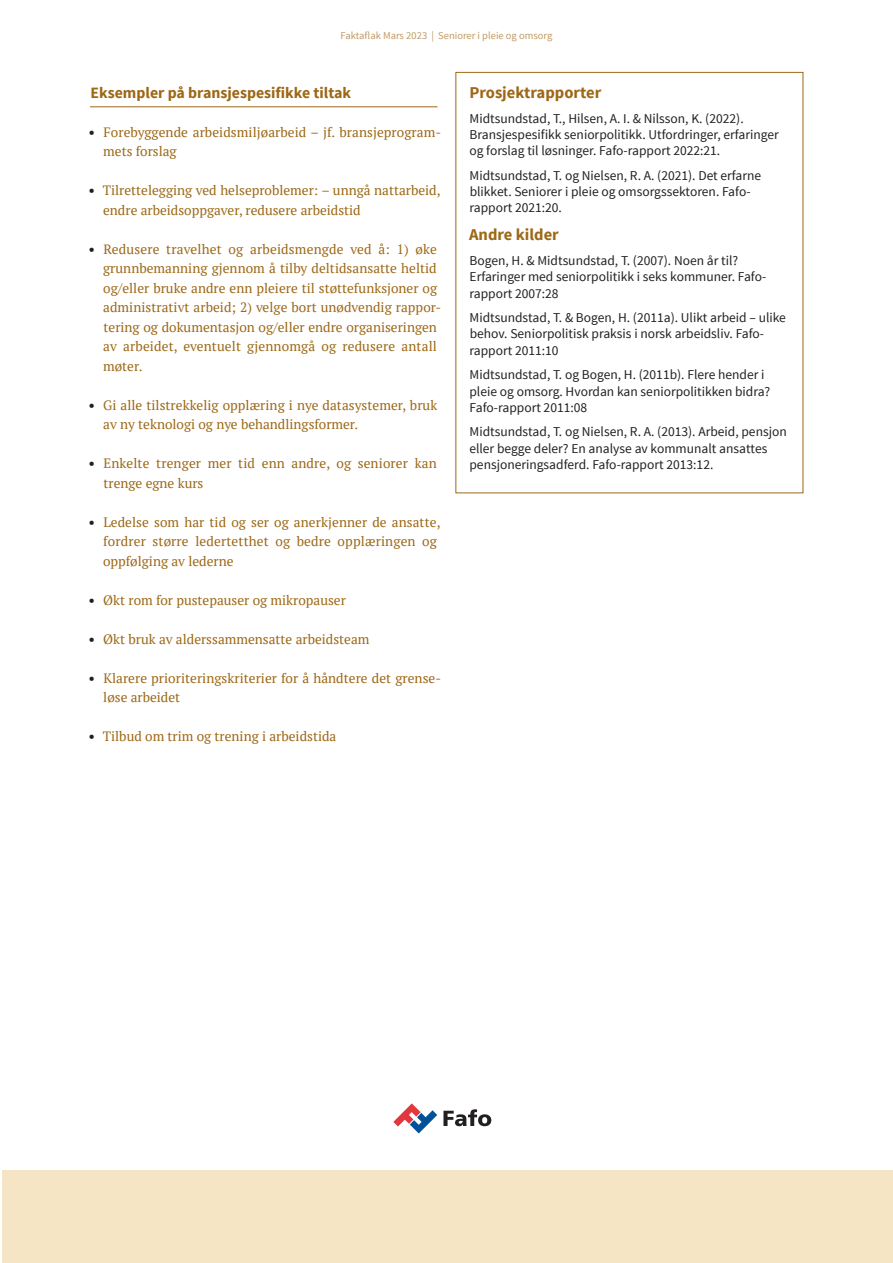
<style>
.page{position:relative;width:893px;height:1263px;background:#fff}
.page>*{position:absolute;margin:0;border:0;box-sizing:border-box;transform-origin:0 0}
.t1{font:700 16.5px "Source Sans Pro";color:#9d6816}
.t2{font:700 15.75px "Source Sans Pro";color:#9d6816}
.t3{font:13.5px/19.5px "PT Serif";letter-spacing:.005em;color:#9d6816}
.t4{font:13.5px/16.2px "Source Sans Pro";color:#231f20}
.t5{font:10.5px "Source Sans Pro";color:#c09a63}
.s1{font-weight:700;color:#231f20}
</style>
<div class="page">
<svg style="left:393px;top:1103px;width:44px;height:30px"></svg>
<svg style="left:443px;top:1109px;width:48px;height:17px"></svg>
<div style="left:2px;top:1170px;width:891px;height:93px;background:#f6e5c5"></div>
<hr style="left:90px;top:106px;width:347px;height:1px;background:#9d6816">
<p class="t5" style="left:341px;top:29px;width:213px">Faktaflak Mars 2023 | Seniorer i pleie og omsorg</p>
<p class="t2" style="left:91px;top:86px;width:262px">Eksempler på bransjespesifikke tiltak</p>
<p class="t3" style="left:103px;top:122px;width:339px;text-indent:-15px"><span class="s1">•</span> Forebyggende arbeidsmiljøarbeid – jf. bransjeprogram&shy;mets forslag</p>
<p class="t3" style="left:103px;top:181px;width:339px;text-indent:-15px"><span class="s1">•</span> Tilrettelegging ved helseproblemer: – unngå nattarbeid, endre arbeidsoppgaver, redusere arbeidstid</p>
<p class="t3" style="left:103px;top:239px;width:339px;text-indent:-15px"><span class="s1">•</span> Redusere travelhet og arbeidsmengde ved å: 1) øke grunnbemanning gjennom å tilby deltidsansatte heltid og/eller bruke andre enn pleiere til støttefunksjoner og administrativt arbeid; 2) velge bort unødvendig rappor&shy;tering og dokumentasjon og/eller endre organiseringen av arbeidet, eventuelt gjennomgå og redusere antall møter.</p>
<p class="t3" style="left:103px;top:395px;width:336px;text-indent:-15px"><span class="s1">•</span> Gi alle tilstrekkelig opplæring i nye datasystemer, bruk av ny teknologi og nye behandlingsformer.</p>
<p class="t3" style="left:104px;top:454px;width:335px;text-indent:-15px"><span class="s1">•</span> Enkelte trenger mer tid enn andre, og seniorer kan trenge egne kurs</p>
<p class="t3" style="left:103px;top:512px;width:339px;text-indent:-15px"><span class="s1">•</span> Ledelse som har tid og ser og anerkjenner de ansatte, fordrer større ledertetthet og bedre opplæringen og oppfølging av lederne</p>
<p class="t3" style="left:88px;top:590px;width:259px"><span class="s1">•</span> Økt rom for pustepauser og mikropauser</p>
<p class="t3" style="left:88px;top:629px;width:283px"><span class="s1">•</span> Økt bruk av alderssammensatte arbeidsteam</p>
<p class="t3" style="left:103px;top:668px;width:339px;text-indent:-15px"><span class="s1">•</span> Klarere prioriteringskriterier for å håndtere det grense&shy;løse arbeidet</p>
<p class="t3" style="left:88px;top:727px;width:249px"><span class="s1">•</span> Tilbud om trim og trening i arbeidstida</p>
<p class="t1" style="left:469px;top:85px;width:133px">Prosjektrapporter</p>
<p class="t4" style="left:469px;top:110px;width:311px">Midtsundstad, T., Hilsen, A. I. &amp; Nilsson, K. (2022).<br>Bransjespesifikk seniorpolitikk. Utfordringer, erfaringer og forslag til løsninger. Fafo-rapport 2022:21.</p>
<p class="t4" style="left:469px;top:167px;width:293px">Midtsundstad, T. og Nielsen, R. A. (2021). Det erfarne blikket. Seniorer i pleie og omsorgssektoren. Fafo&shy;rapport 2021:20.</p>
<p class="t1" style="left:469px;top:228px;width:91px">Andre kilder</p>
<p class="t4" style="left:469px;top:253px;width:298px">Bogen, H. &amp; Midtsundstad, T. (2007). Noen år til?<br>Erfaringer med seniorpolitikk i seks kommuner. Fafo&shy;rapport 2007:28</p>
<p class="t4" style="left:469px;top:310px;width:318px">Midtsundstad, T. &amp; Bogen, H. (2011a). Ulikt arbeid – ulike behov. Seniorpolitisk praksis i norsk arbeidsliv. Fafo&shy;rapport 2011:10</p>
<p class="t4" style="left:469px;top:367px;width:302px">Midtsundstad, T. og Bogen, H. (2011b). Flere hender i pleie og omsorg. Hvordan kan seniorpolitikken bidra?<br>Fafo-rapport 2011:08</p>
<p class="t4" style="left:469px;top:424px;width:319px">Midtsundstad, T. og Nielsen, R. A. (2013). Arbeid, pensjon eller begge deler? En analyse av kommunalt ansattes pensjoneringsadferd. Fafo-rapport 2013:12.</p>
</div>
